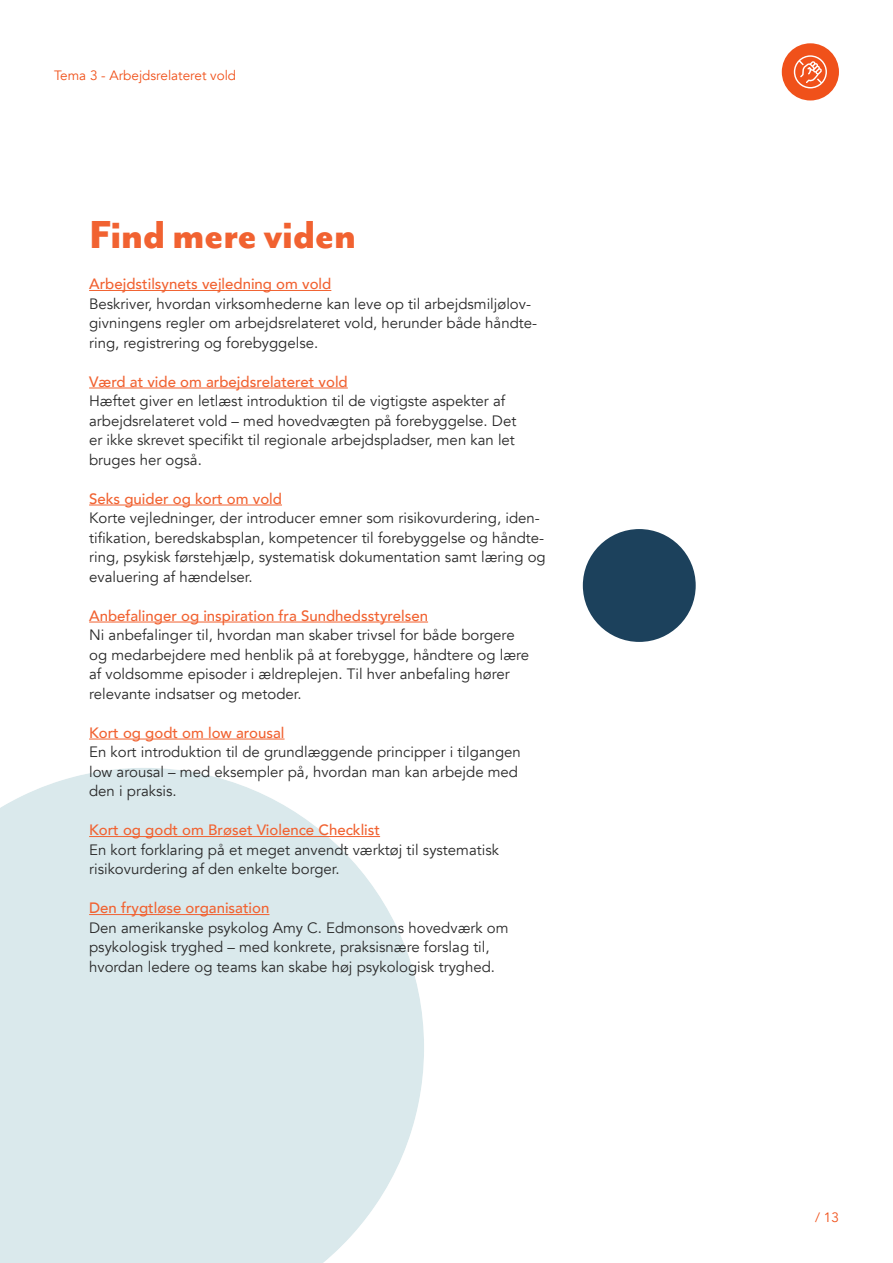
<style>
.page{position:relative;width:893px;height:1263px;background:#fff}
.page>*{position:absolute;margin:0;border:0;box-sizing:border-box;transform-origin:0 0}
.t1{font:800 45px "Mr Eaves Mod OT";letter-spacing:-.015em;color:#f16231}
.t2{font:15px/19.5px "Avenir";color:#292929}
.t3{font:500 15px "Avenir";color:#f16231}
.t4{font:13.5px "Avenir";color:#f0511a}
</style>
<div class="page">
<div style="left:782px;top:43px;width:57px;height:57px;background:#f0511a;border-radius:50%"></div>
<svg style="left:0;top:768px;width:424px;height:495px;background:#deebee"></svg>
<div style="left:583px;top:529px;width:113px;height:113px;background:#1c415c;border-radius:50%"></div>
<hr style="left:89px;top:290px;width:242px;height:1px;background:#f16231">
<hr style="left:89px;top:388px;width:259px;height:1px;background:#f16231">
<hr style="left:89px;top:505px;width:193px;height:1px;background:#f16231">
<hr style="left:89px;top:622px;width:339px;height:1px;background:#f16231">
<hr style="left:89px;top:739px;width:196px;height:1px;background:#f16231">
<hr style="left:89px;top:836px;width:291px;height:1px;background:#f16231">
<hr style="left:89px;top:914px;width:180px;height:1px;background:#f16231">
<svg style="left:794px;top:55px;width:33px;height:33px"></svg>
<p class="t4" style="left:54px;top:68px;width:184px">Tema 3 - Arbejdsrelateret vold</p>
<h1 class="t1" style="left:89px;top:209px;width:269px">Find mere viden</h1>
<p class="t3" style="left:89px;top:271px;width:244px">Arbejdstilsynets vejledning om vold</p>
<p class="t2" style="left:89px;top:294px;width:450px">Beskriver, hvordan virksomhederne kan leve op til arbejdsmiljølov&shy;givningens regler om arbejdsrelateret vold, herunder både håndte&shy;ring, registrering og forebyggelse.</p>
<p class="t3" style="left:89px;top:369px;width:260px">Værd at vide om arbejdsrelateret vold</p>
<p class="t2" style="left:89px;top:392px;width:429px">Hæftet giver en letlæst introduktion til de vigtigste aspekter af arbejdsrelateret vold – med hovedvægten på forebyggelse. Det er ikke skrevet specifikt til regionale arbejdspladser, men kan let bruges her også.</p>
<p class="t3" style="left:89px;top:486px;width:194px">Seks guider og kort om vold</p>
<p class="t2" style="left:89px;top:509px;width:458px">Korte vejledninger, der introducer emner som risikovurdering, iden&shy;tifikation, beredskabsplan, kompetencer til forebyggelse og håndte&shy;ring, psykisk førstehjælp, systematisk dokumentation samt læring og evaluering af hændelser.</p>
<p class="t3" style="left:89px;top:603px;width:340px">Anbefalinger og inspiration fra Sundhedsstyrelsen</p>
<p class="t2" style="left:89px;top:626px;width:442px">Ni anbefalinger til, hvordan man skaber trivsel for både borgere og medarbejdere med henblik på at forebygge, håndtere og lære af voldsomme episoder i ældreplejen. Til hver anbefaling hører relevante indsatser og metoder.</p>
<p class="t3" style="left:89px;top:720px;width:197px">Kort og godt om low arousal</p>
<p class="t2" style="left:89px;top:743px;width:433px">En kort introduktion til de grundlæggende principper i tilgangen low arousal – med eksempler på, hvordan man kan arbejde med den i praksis.</p>
<p class="t3" style="left:89px;top:817px;width:292px">Kort og godt om Brøset Violence Checklist</p>
<p class="t2" style="left:89px;top:840px;width:411px">En kort forklaring på et meget anvendt værktøj til systematisk risikovurdering af den enkelte borger.</p>
<p class="t3" style="left:89px;top:895px;width:182px">Den frygtløse organisation</p>
<p class="t2" style="left:89px;top:918px;width:421px">Den amerikanske psykolog Amy C. Edmonsons hovedværk om psykologisk tryghed – med konkrete, praksisnære forslag til, hvordan ledere og teams kan skabe høj psykologisk tryghed.</p>
<p class="t4" style="left:815px;top:1210px;width:25px">/ 13</p>
</div>
